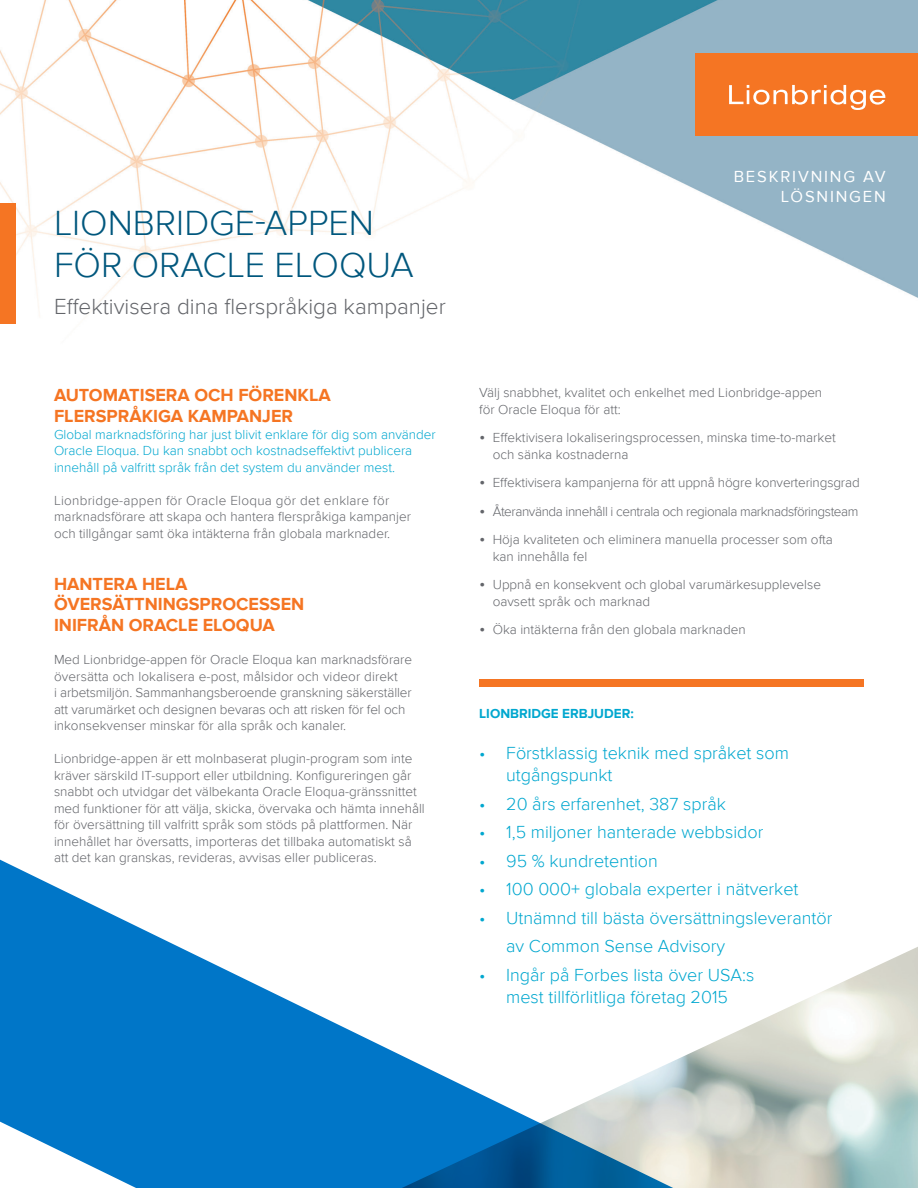
<style>
.page{position:relative;width:918px;height:1188px;background:#fff}
.page>*{position:absolute;margin:0;border:0;box-sizing:border-box;transform-origin:0 0}
.t1{font:300 36px/42px "Proxima Nova";color:#00577d}
.t2{font:300 22.5px "Proxima Nova";color:#63656a}
.t3{font:300 18px/22.5px "Proxima Nova";color:#00a7cf}
.t4{font:700 18px/21.6px "Proxima Nova";color:#f57523}
.t5{font:16.5px/19.8px "Proxima Nova";letter-spacing:.11em;color:#fff;text-align:right}
.t6{font:300 13.5px/16.5px "Proxima Nova";color:#63656a}
.t7{font:300 13.5px/16.5px "Proxima Nova";color:#00a7cf}
.t8{font:300 13.5px "Proxima Nova";letter-spacing:-.03em;color:#63656a}
.t9{font:700 13.5px "Proxima Nova";color:#00a7cf}
.s1{font-size:18px}
</style>
<div class="page">
<img style="left:0;top:0;width:918px;height:324px">
<svg style="left:0;top:859px;width:725px;height:329px"></svg>
<div style="left:695px;top:53px;width:223px;height:83px;background:#f57523"></div>
<svg style="left:729px;top:85px;width:156px;height:25px"></svg>
<div style="left:0;top:203px;width:15px;height:121px;background:#f57523"></div>
<div style="left:479px;top:679px;width:385px;height:8px;background:#f57523"></div>
<p class="t1" style="left:54px;top:202px;width:361px">LIONBRIDGE-APPEN<br>FÖR ORACLE ELOQUA</p>
<p class="t2" style="left:54px;top:294px;width:393px">Effektivisera dina flerspråkiga kampanjer</p>
<p class="t4" style="left:54px;top:384px;width:278px">AUTOMATISERA OCH FÖRENKLA<br>FLERSPRÅKIGA KAMPANJER</p>
<p class="t7" style="left:54px;top:426px;width:383px">Global marknadsföring har just blivit enklare för dig som använder<br>Oracle Eloqua. Du kan snabbt och kostnadseffektivt publicera innehåll på valfritt språk från det system du använder mest.</p>
<p class="t6" style="left:54px;top:492px;width:358px">Lionbridge-appen för Oracle Eloqua gör det enklare för marknadsförare att skapa och hantera flerspråkiga kampanjer och tillgångar samt öka intäkterna från globala marknader.</p>
<p class="t4" style="left:54px;top:575px;width:252px;line-height:19.5px">HANTERA HELA<br>ÖVERSÄTTNINGSPROCESSEN</p>
<p class="t4" style="left:54px;top:615px;width:222px">INIFRÅN ORACLE ELOQUA</p>
<p class="t6" style="left:54px;top:652px;width:360px">Med Lionbridge-appen för Oracle Eloqua kan marknadsförare översätta och lokalisera e-post, målsidor och videor direkt<br>i arbetsmiljön. Sammanhangsberoende granskning säkerställer att varumärket och designen bevaras och att risken för fel och inkonsekvenser minskar för alla språk och kanaler.</p>
<p class="t6" style="left:54px;top:751px;width:372px">Lionbridge-appen är ett molnbaserat plugin-program som inte kräver särskild IT-support eller utbildning. Konfigureringen går snabbt och utvidgar det välbekanta Oracle Eloqua-gränssnittet med funktioner för att välja, skicka, övervaka och hämta innehåll för översättning till valfritt språk som stöds på plattformen. När innehållet har översatts, importeras det tillbaka automatiskt så att det kan granskas, revideras, avvisas eller publiceras.</p>
<p class="t5" style="left:734px;top:167px;width:153px">BESKRIVNING AV<br>LÖSNINGEN</p>
<p class="t6" style="left:479px;top:385px;width:345px">Välj snabbhet, kvalitet och enkelhet med Lionbridge-appen</p>
<p class="t6" style="left:479px;top:401px;width:143px">för Oracle Eloqua för att:</p>
<p class="t6" style="left:479px;top:430px;width:358px"><span class="s1">•</span> Effektivisera lokaliseringsprocessen, minska time-to-market</p>
<p class="t6" style="left:493px;top:446px;width:137px">och sänka kostnaderna</p>
<p class="t6" style="left:479px;top:475px;width:382px"><span class="s1">•</span> Effektivisera kampanjerna för att uppnå högre konverteringsgrad</p>
<p class="t8" style="left:479px;top:503px;width:381px"><span class="s1">•</span> Återanvända innehåll i centrala och regionala marknadsföringsteam</p>
<p class="t6" style="left:493px;top:532px;width:342px;text-indent:-14px"><span class="s1">•</span> Höja kvaliteten och eliminera manuella processer som ofta kan innehålla fel</p>
<p class="t6" style="left:493px;top:577px;width:330px;text-indent:-14px"><span class="s1">•</span> Uppnå en konsekvent och global varumärkesupplevelse oavsett språk och marknad</p>
<p class="t6" style="left:479px;top:622px;width:268px"><span class="s1">•</span> Öka intäkterna från den globala marknaden</p>
<p class="t9" style="left:479px;top:706px;width:156px">LIONBRIDGE ERBJUDER:</p>
<p class="t3" style="left:506px;top:742px;width:284px;text-indent:-27px">• Förstklassig teknik med språket som utgångspunkt</p>
<p class="t3" style="left:479px;top:793px;width:248px">• 20 års erfarenhet, 387 språk</p>
<p class="t3" style="left:479px;top:821px;width:286px">• 1,5 miljoner hanterade webbsidor</p>
<p class="t3" style="left:479px;top:850px;width:180px">• 95 % kundretention</p>
<p class="t3" style="left:479px;top:878px;width:321px">• 100 000+ globala experter i nätverket</p>
<p class="t3" style="left:506px;top:904px;width:328px;line-height:28.5px;text-indent:-27px">• Utnämnd till bästa översättningsleverantör av Common Sense Advisory</p>
<p class="t3" style="left:479px;top:964px;width:277px;text-align:center">• Ingår på Forbes lista över USA:s mest tillförlitliga företag 2015</p>
</div>
